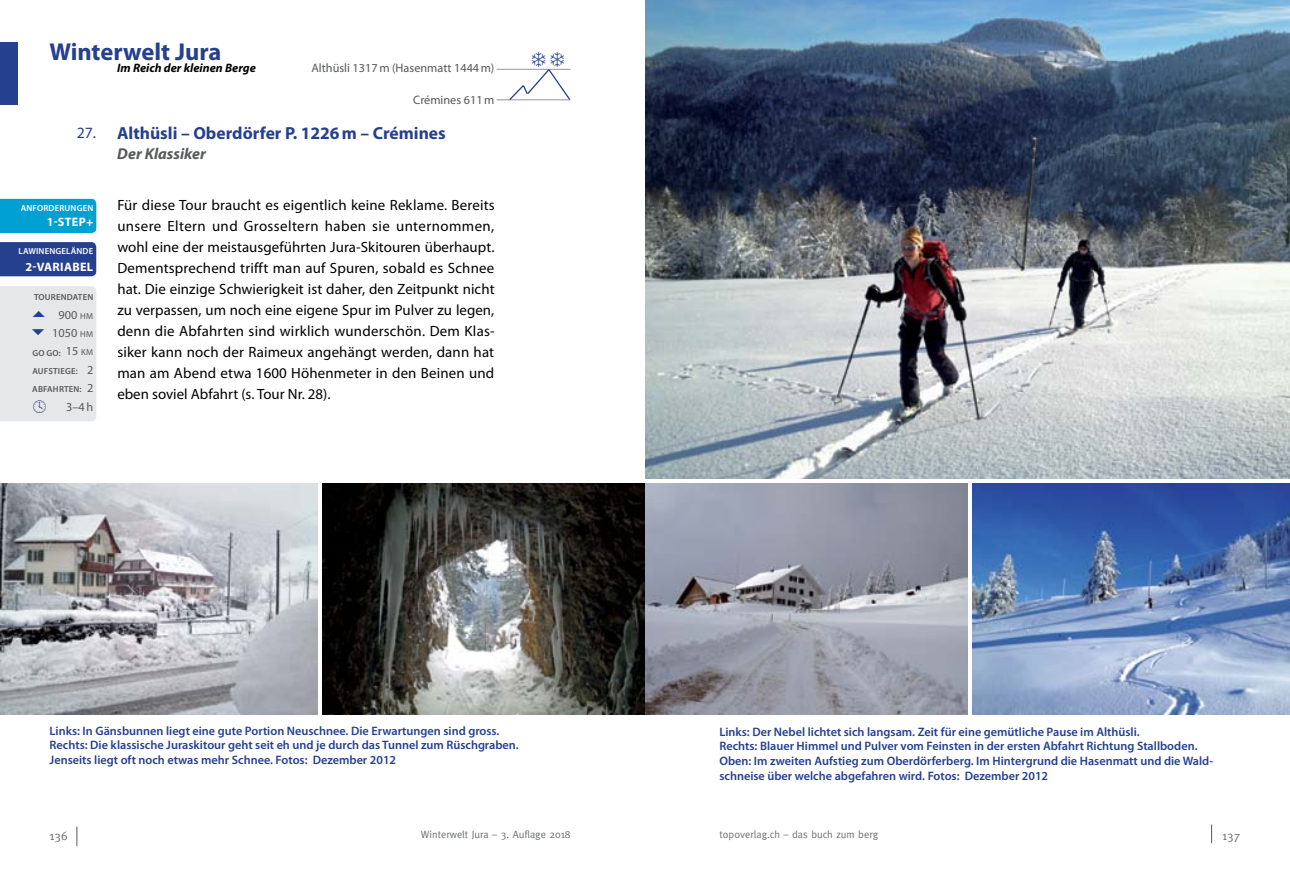
<style>
.page{position:relative;width:1290px;height:893px;background:#fff}
.page>*{position:absolute;margin:0;border:0;box-sizing:border-box;transform-origin:0 0}
.t1{font:700 24.5px "Myriad Pro";color:#25408f}
.t2{font:700 17.5px "Myriad Pro";color:#25408f}
.t3{font:italic 700 15.75px "Myriad Pro";color:#58595b}
.t4{font:15.75px "Myriad Pro";color:#25408f}
.t5{font:14.88px/21px "Myriad Pro";letter-spacing:.01em;color:#000;text-align:justify}
.t6{font:600 12.25px/14.7px "Myriad Pro";color:#25408f}
.t7{font:12.25px/18.4px "Myriad Pro";color:#58595b;text-align:right}
.t8{font:italic 700 12.25px "Myriad Pro";color:#000}
.t9{font:700 12.25px "Myriad Pro";letter-spacing:.025em;color:#fff}
.t10{font:12.25px "Meta";color:#6d6e71}
.t11{font:10.5px "Meta";color:#6d6e71}
.t12{font:600 8.75px "Myriad Pro";letter-spacing:.02em;color:#58595b}
.t13{font:600 8.75px "Myriad Pro";letter-spacing:.02em;color:#fff}
.s1{font-size:8.75px}
</style>
<div class="page">
<svg style="left:76px;top:826px;width:1px;height:20px"></svg>
<svg style="left:1211px;top:824px;width:1px;height:19px"></svg>
<img style="left:0;top:483px;width:317px;height:231px">
<img style="left:322px;top:483px;width:645px;height:231px">
<img style="left:972px;top:483px;width:318px;height:231px">
<img style="left:645px;top:0;width:645px;height:478px">
<div style="left:0;top:42px;width:18px;height:63px;background:#25408f"></div>
<div style="left:0;top:242px;width:96px;height:34px;background:#25408f"></div>
<div style="left:0;top:199px;width:96px;height:34px;background:#00a0d2"></div>
<hr style="left:497px;top:100px;width:73px;height:1px;background:#939598">
<hr style="left:497px;top:69px;width:73px;height:1px;background:#939598">
<div style="left:0;top:286px;width:96px;height:135px;background:#e6e7e8"></div>
<svg style="left:508px;top:68px;width:63px;height:33px"></svg>
<h1 class="t1" style="left:50px;top:36px;width:173px">Winterwelt Jura</h1>
<p class="t8" style="left:117px;top:60px;width:140px">Im Reich der kleinen Berge</p>
<p class="t7" style="left:311px;top:59px;width:184px">Althüsli 1317m (Hasenmatt 1444m)</p>
<p class="t7" style="left:413px;top:90px;width:83px">Crémines 611m</p>
<p class="t4" style="left:77px;top:123px;width:21px">27.</p>
<p class="t13" style="left:21px;top:202px;width:51px">Anforderung</p>
<p class="t13" style="left:83px;top:202px;width:11px">en</p>
<p class="t9" style="left:47px;top:214px;width:48px">1-step+</p>
<p class="t13" style="left:19px;top:246px;width:76px">Lawinengelände</p>
<p class="t9" style="left:26px;top:259px;width:55px">2-variabel</p>
<p class="t12" style="left:34px;top:291px;width:33px">Tourendat</p>
<p class="t12" style="left:83px;top:291px;width:11px">en</p>
<p class="t7" style="left:52px;top:305px;width:43px">900 <span class="s1">Hm<br></span>1050 <span class="s1">Hm<br></span>15 <span class="s1">kM<br></span>2<br>2<br>3–4h</p>
<p class="t12" style="left:32px;top:347px;width:30px">Go Go:</p>
<p class="t12" style="left:32px;top:365px;width:12px">Aufst</p>
<p class="t12" style="left:58px;top:365px;width:21px">iege:</p>
<p class="t12" style="left:32px;top:384px;width:12px">Abfah</p>
<p class="t12" style="left:59px;top:384px;width:24px">rten:</p>
<h2 class="t2" style="left:117px;top:122px;width:330px">Althüsli – Oberdörfer P. 1226m – Crémines</h2>
<p class="t3" style="left:117px;top:143px;width:90px">Der Klassiker</p>
<p class="t5" style="left:117px;top:194px;width:379px">Für diese Tour braucht es eigentlich keine Reklame. Bereits unsere Eltern und Grosseltern haben sie unternommen, wohl eine der meistausgeführten Jura-Skitouren überhaupt.<br>Dementsprechend trifft man auf Spuren, sobald es Schnee hat. Die einzige Schwierigkeit ist daher, den Zeitpunkt nicht zu verpassen, um noch eine eigene Spur im Pulver zu legen, denn die Abfahrten sind wirklich wunderschön. Dem Klas&shy;siker kann noch der Raimeux angehängt werden, dann hat man am Abend etwa 1600 Höhenmeter in den Beinen und eben soviel Abfahrt (s. Tour Nr. 28).</p>
<p class="t6" style="left:50px;top:723px;width:471px">Links: In Gänsbunnen liegt eine gute Portion Neuschnee. Die Erwartungen sind gross.<br>Rechts: Die klassische Juraskitour geht seit eh und je durch das Tunnel zum Rüschgraben.<br>Jenseits liegt oft noch etwas mehr Schnee. Fotos: Dezember 2012</p>
<p class="t6" style="left:719px;top:724px;width:495px">Links: Der Nebel lichtet sich langsam. Zeit für eine gemütliche Pause im Althüsli.<br>Rechts: Blauer Himmel und Pulver vom Feinsten in der ersten Abfahrt Richtung Stallboden.<br>Oben: Im zweiten Aufstieg zum Oberdörferberg. Im Hintergrund die Hasenmatt und die Wald&shy;schneise über welche abgefahren wird. Fotos: Dezember 2012</p>
<p class="t10" style="left:50px;top:828px;width:20px">136</p>
<p class="t11" style="left:421px;top:829px;width:151px">Winterwelt Jura – 3. Auflage 2018</p>
<p class="t11" style="left:719px;top:829px;width:160px">topoverlag.ch – das buch zum berg</p>
<p class="t10" style="left:1222px;top:828px;width:20px">137</p>
</div>
